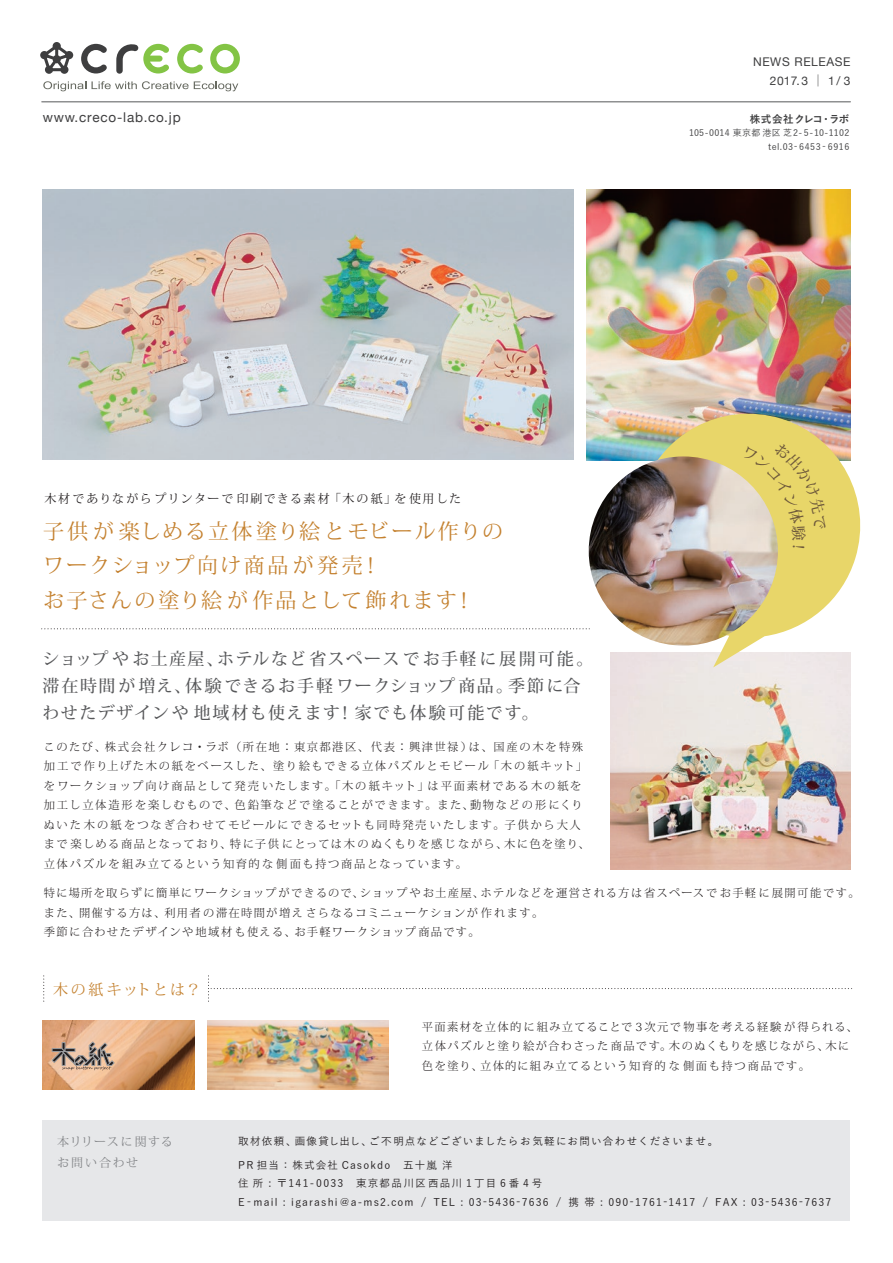
<style>
.page{position:relative;width:893px;height:1263px;background:#fff}
.page>*{position:absolute;margin:0;border:0;box-sizing:border-box;transform-origin:0 0}
.t1{font:21px/34.5px "Koz Min Pr 6 N";letter-spacing:.1em;color:#c4812f}
.t2{font:500 16.95px/27px "Koz Min Pr 6 N";letter-spacing:.085em;color:#57585a}
.t3{font:15px "Koz Min Pr 6 N";letter-spacing:.16em;color:#c4812f}
.t4{font:13.5px "Helvetica Neue";letter-spacing:.06em;color:#3e3e3f}
.t5{font:12px "Koz Min Pr 6 N";letter-spacing:.13em;color:#231f20}
.t6{font:12px/18.8px "Helvetica Neue";letter-spacing:.05em;color:#3e3e3f;text-align:right}
.t7{font:12px "Koz Min Pr 6 N";letter-spacing:.06em;color:#808285}
.t8{font:12px "Koz Min Pr 6 N";letter-spacing:.12em;color:#808285}
.t9{font:300 11.25px/19.5px "Koz Min Pr 6 N";letter-spacing:.13em;color:#231f20}
.t10{font:300 11.25px/19.5px "Koz Min Pr 6 N";letter-spacing:.11em;color:#231f20}
.t11{font:500 10.5px/18.8px "Yu Go";letter-spacing:.11em;color:#231f20}
.t12{font:700 10.5px "Yu Go";letter-spacing:.03em;color:#3e3e3f}
.t13{font:500 9px/13.5px "Yu Go";letter-spacing:.03em;color:#3e3e3f;text-align:right}
.s1{font-family:"Koz Go Pr 6 N"}
</style>
<div class="page">
<div style="left:42px;top:1120px;width:808px;height:101px;background:#e6e7e9"></div>
<svg style="left:40px;top:42px;width:33px;height:32px"></svg>
<svg style="left:81px;top:44px;width:26px;height:30px"></svg>
<svg style="left:177px;top:44px;width:26px;height:30px"></svg>
<svg style="left:210px;top:44px;width:30px;height:30px"></svg>
<svg style="left:116px;top:44px;width:53px;height:30px"></svg>
<svg style="left:43px;top:81px;width:43px;height:10px"></svg>
<svg style="left:92px;top:81px;width:146px;height:10px"></svg>
<hr style="left:42px;top:102px;width:808px;height:1px;background:#57585a">
<svg style="left:42px;top:628px;width:548px;height:1px"></svg>
<img style="left:43px;top:190px;width:530px;height:270px">
<img style="left:611px;top:652px;width:239px;height:217px">
<img style="left:587px;top:190px;width:263px;height:270px">
<img style="left:207px;top:1020px;width:182px;height:70px">
<img style="left:43px;top:1020px;width:151px;height:70px">
<img style="left:623px;top:401px;width:238px;height:266px">
<img style="left:589px;top:456px;width:189px;height:190px;border-radius:95px">
<svg style="left:208px;top:976px;width:645px;height:25px"></svg>
<svg style="left:43px;top:976px;width:1px;height:25px"></svg>
<svg style="left:52px;top:1041px;width:63px;height:29px;background:#b49a87"></svg>
<svg style="left:742px;top:442px;width:84px;height:106px;background:#e7d67d"></svg>
<p class="t4" style="left:43px;top:108px;width:140px">www.creco-lab.co.jp</p>
<p class="t6" style="left:753px;top:53px;width:99px">NEWS RELEASE<br>2017.3 <span class="s1">｜</span> 1/ 3</p>
<p class="t12" style="left:750px;top:113px;width:101px">株式会社クレコ・ラボ</p>
<p class="t13" style="left:689px;top:125px;width:162px">105-0014 東京都港区芝2- 5-10-1102 tel.03-6453- 6916</p>
<p class="t5" style="left:45px;top:492px;width:418px">木材でありながらプリンターで印刷できる素材「木の紙」を使用した</p>
<h1 class="t1" style="left:43px;top:514px;width:461px">子供が楽しめる立体塗り絵とモビール作りのワークショップ向け商品が発売！<br>お子さんの塗り絵が作品として飾れます！</h1>
<h2 class="t2" style="left:43px;top:646px;width:552px">ショップやお土産屋、ホテルなど省スペースでお手軽に展開可能。滞在時間が増え、体験できるお手軽ワークショップ商品。季節に合わせたデザインや地域材も使えます！家でも体験可能です。</h2>
<p class="t9" style="left:44px;top:737px;width:547px">このたび、株式会社クレコ・ラボ（所在地：東京都港区、代表：興津世禄）は、国産の木を特殊加工で作り上げた木の紙をベースした、塗り絵もできる立体パズルとモビール「木の紙キット」をワークショップ向け商品として発売いたします。「木の紙キット」は平面素材である木の紙を加工し立体造形を楽しむもので、色鉛筆などで塗ることができます。また、動物などの形にくりぬいた木の紙をつなぎ合わせてモビールにできるセットも同時発売いたします。子供から大人まで楽しめる商品となっており、特に子供にとっては木のぬくもりを感じながら、木に色を塗り、立体パズルを組み立てるという知育的な側面も持つ商品となっています。</p>
<p class="t10" style="left:44px;top:883px;width:817px">特に場所を取らずに簡単にワークショップができるので、ショップやお土産屋、ホテルなどを運営される方は省スペースでお手軽に展開可能です。また、開催する方は、利用者の滞在時間が増えさらなるコミニューケションが作れます。<br>季節に合わせたデザインや地域材も使える、お手軽ワークショップ商品です。</p>
<h3 class="t3" style="left:53px;top:981px;width:149px">木の紙キットとは？</h3>
<p class="t9" style="left:422px;top:1017px;width:437px">平面素材を立体的に組み立てることで 3次元で物事を考える経験が得られる、立体パズルと塗り絵が合わさった商品です。木のぬくもりを感じながら、木に色を塗り、立体的に組み立てるという知育的な側面も持つ商品です。</p>
<p class="t7" style="left:57px;top:1135px;width:117px">本リリースに関する</p>
<p class="t11" style="left:238px;top:1130px;width:481px">取材依頼、画像貸し出し、ご不明点などございましたらお気軽にお問い合わせくださいませ。</p>
<p class="t8" style="left:57px;top:1156px;width:82px">お問い合わせ</p>
<p class="t11" style="left:238px;top:1154px;width:595px">PR 担当 : 株式会社 Casokdo　五十嵐 洋<br>住所 : 〒141-0033　東京都品川区西品川 1丁目 6 番 4 号<br>E- mail : igarashi @a-ms2.com / TEL : 03-5436-7636 / 携 帯 : 090-1761-1417 / FAX : 03-5436-7637</p>
</div>
